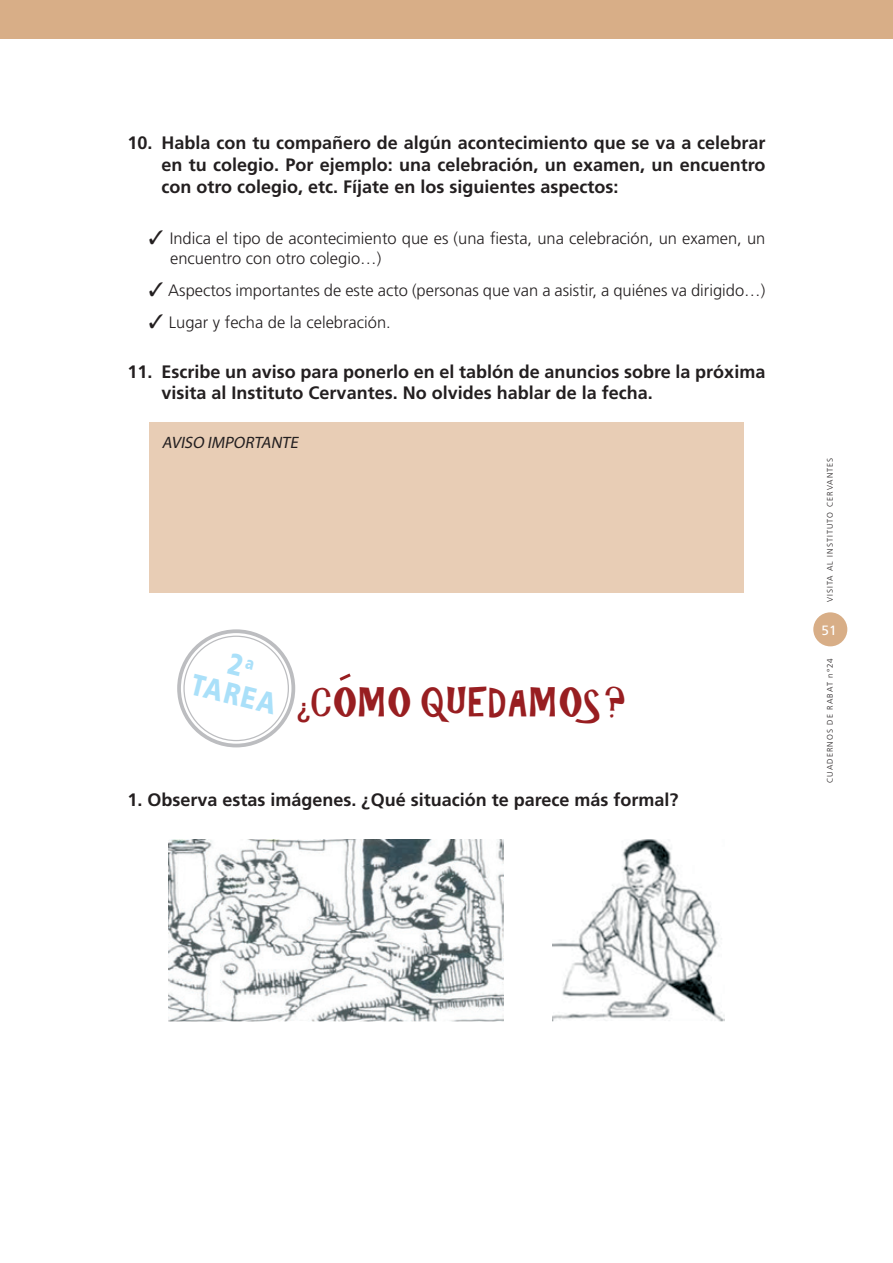
<style>
.page{position:relative;width:893px;height:1263px;background:#fff}
.page>*{position:absolute;margin:0;border:0;box-sizing:border-box;transform-origin:0 0}
.t1{font:37.5px "Gilligans Island";letter-spacing:.03em;color:#981e21}
.t2{font:900 30px/28.5px "Frutiger";color:#aae0f9;text-align:center;scale:.8 1}
.t3{font:700 18px/21.6px "Frutiger";color:#231f20;text-align:justify}
.t4{font:300 16.5px/19.8px "Frutiger";color:#231f20}
.t5{font:italic 16.5px "Myriad Pro";color:#231f20}
.t6{font:13.5px "Frutiger";color:#fff}
.t7{font:300 8.1px "Frutiger";letter-spacing:.13em;color:#231f20}
.s1{font-family:"Win Soft Pro";font-weight:500}
</style>
<div class="page">
<div style="left:0;top:0;width:893px;height:38px;background:#d8ae87"></div>
<div style="left:149px;top:422px;width:595px;height:171px;background:#e8cdb5"></div>
<img style="left:169px;top:840px;width:334px;height:182px">
<img style="left:553px;top:840px;width:171px;height:181px">
<div style="left:177px;top:629px;width:118px;height:118px;border:4px solid #bcbdc0;border-radius:50%"></div>
<svg style="left:339px;top:673px;width:12px;height:8px"></svg>
<div style="left:813px;top:612px;width:34px;height:34px;background:#d8ae87;border-radius:50%"></div>
<p class="t3" style="left:162px;top:132px;width:605px;text-indent:-34px">10. Habla con tu compañero de algún acontecimiento que se va a celebrar en tu colegio. Por ejemplo: una celebración, un examen, un encuentro con otro colegio, etc. Fíjate en los siguientes aspectos:</p>
<p class="t4" style="left:170px;top:229px;width:597px;text-indent:-21px">✓ Indica el tipo de acontecimiento que es (una fiesta, una celebración, un examen, un encuentro con otro colegio…)</p>
<p class="t4" style="left:149px;top:280px;width:618px">✓ Aspectos importantes de este acto (personas que van a asistir, a quiénes va dirigido…)</p>
<p class="t4" style="left:149px;top:312px;width:243px">✓ Lugar y fecha de la celebración.</p>
<p class="t3" style="left:162px;top:361px;width:605px;text-indent:-34px">11. Escribe un aviso para ponerlo en el tablón de anuncios sobre la próxima visita al Instituto Cervantes. No olvides hablar de la fecha.</p>
<p class="t5" style="left:162px;top:432px;width:141px">AVISO IMPORTANTE</p>
<p class="t7" style="left:825px;top:602px;width:146px;rotate:-90deg">VISITA AL INSTITUTO CERVANTES</p>
<p class="t6" style="left:821px;top:622px;width:17px">51</p>
<h2 class="t2" style="left:202px;top:641px;width:109px;rotate:14deg">2<sup>a<br></sup>TAREA</h2>
<p class="t7" style="left:825px;top:783px;width:126px;rotate:-90deg">CUADERNOS DE RABAT n°24</p>
<h1 class="t1" style="left:297px;top:684px;width:332px"><span class="s1">¿</span>COMO QUEDAMOS?</h1>
<p class="t3" style="left:128px;top:789px;width:552px">1. Observa estas imágenes. ¿Qué situación te parece más formal?</p>
</div>
